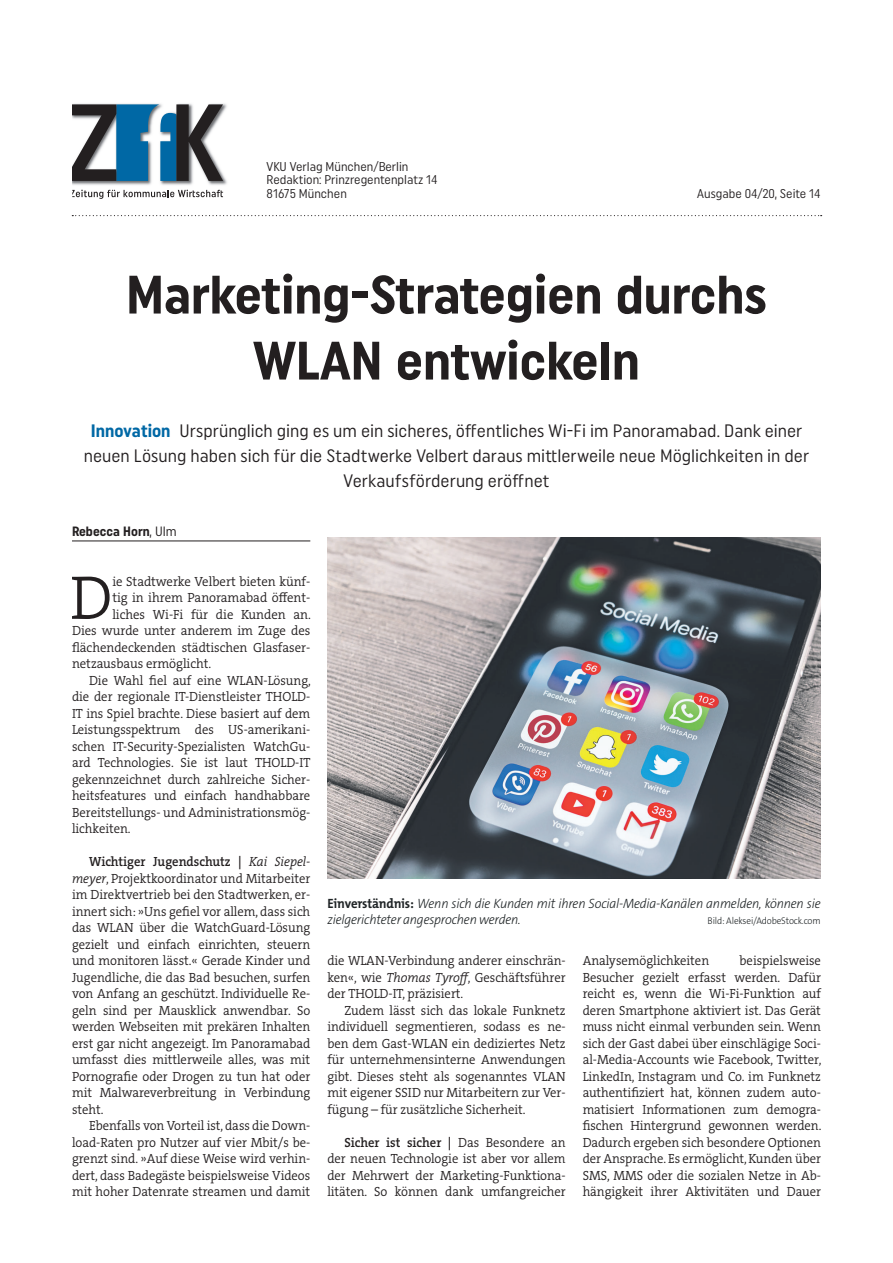
<style>
.page{position:relative;width:893px;height:1263px;background:#fff}
.page>*{position:absolute;margin:0;border:0;box-sizing:border-box;transform-origin:0 0}
.Initial{font:62.25px "Zf K The Serif";color:#231f20;scale:.96 1}
.H1_H2_H3_Unterzeile{font:700 condensed 54px/66px "Uniform";color:#231f20;text-align:center}
.H1_H2_H3_Unterzeile-2{font:condensed 18px/24.8px "Uniform";color:#231f20;text-align:center}
.BU{font:italic 300 13.5px/15.8px "The Sans C4 s";letter-spacing:-.015em;color:#1e2325;scale:.95 1}
.Autorenzeile{font:700 condensed 13.5px "Uniform";color:#231f20}
.mit_Einzug{font:13.35px/16.5px "Zf K The Serif";letter-spacing:-.005em;color:#231f20;text-align:justify;scale:.95 1}
.Initial-2{font:13.35px "Zf K The Serif";letter-spacing:-.005em;color:#231f20;scale:.96 1}
.t1{font:condensed 12.75px/13.5px "Uniform";color:#231f20}
.BU-2{font:300 9.75px "The Sans Os F";letter-spacing:-.015em;color:#1e2325;scale:.95 1}
.s1{font-weight:700;color:#0068a5}
.s2{font-weight:400}
.s3{font-weight:700}
.s4{font-style:italic}
.s5{font-family:"The Mix B W7";font-weight:700;font-style:normal}
</style>
<div class="page">
<img style="left:72px;top:103px;width:155px;height:87px">
<svg style="left:72px;top:190px;width:151px;height:9px"></svg>
<svg style="left:72px;top:104px;width:151px;height:77px"></svg>
<svg style="left:72px;top:215px;width:750px;height:1px"></svg>
<hr style="left:72px;top:541px;width:238px;height:1px;background:#231f20">
<img style="left:327px;top:538px;width:494px;height:340px">
<p class="t1" style="left:267px;top:159px;width:143px">VKU Verlag München/Berlin</p>
<p class="t1" style="left:267px;top:173px;width:172px">Redaktion: Prinzregentenplatz 14<br>81675 München</p>
<p class="t1" style="left:697px;top:186px;width:125px">Ausgabe 04/20, Seite 14</p>
<p class="H1_H2_H3_Unterzeile" style="left:126px;top:261px;width:642px">Marketing-Strategien durchs<br>WLAN entwickeln</p>
<p class="H1_H2_H3_Unterzeile-2" style="left:84px;top:418px;width:727px"><span class="s1">Innovation</span> Ursprünglich ging es um ein sicheres, öffentliches Wi-Fi im Panoramabad. Dank einer neuen Lösung haben sich für die Stadtwerke Velbert daraus mittlerweile neue Möglichkeiten in der<br>Verkaufsförderung eröffnet</p>
<p class="Autorenzeile" style="left:72px;top:523px;width:106px">Rebecca Horn<span class="s2">, Ulm</span></p>
<p class="Initial" style="left:70px;top:558px;width:46px">D</p>
<p class="Initial-2" style="left:112px;top:573px;width:208px">ie Stadtwerke Velbert bieten künf-</p>
<p class="Initial-2" style="left:112px;top:589px;width:208px">tig in ihrem Panoramabad öffent-</p>
<p class="Initial-2" style="left:112px;top:606px;width:208px">liches Wi-Fi für die Kunden an.</p>
<p class="Initial-2" style="left:72px;top:622px;width:250px">Dies wurde unter anderem im Zuge des</p>
<p class="Initial-2" style="left:72px;top:639px;width:250px">flächendeckenden städtischen Glasfaser-</p>
<p class="Initial-2" style="left:72px;top:655px;width:146px">netzausbaus ermöglicht.</p>
<p class="mit_Einzug" style="left:72px;top:672px;width:253px;text-indent:17px">Die Wahl fiel auf eine WLAN-Lösung, die der regionale IT-Dienstleister THOLD-IT ins Spiel brachte. Diese basiert auf dem Leistungsspektrum des US-amerikani&shy;schen IT-Security-Spezialisten WatchGu&shy;ard Technologies. Sie ist laut THOLD-IT gekennzeichnet durch zahlreiche Sicher&shy;heitsfeatures und einfach handhabbare Bereitstellungs- und Administrationsmög&shy;lichkeiten.</p>
<p class="mit_Einzug" style="left:72px;top:854px;width:252px;text-indent:17px"><span class="s3">Wichtiger Jugendschutz |</span> <span class="s4">Kai Siepel&shy;meyer</span>, Projektkoordinator und Mitarbeiter im Direktvertrieb bei den Stadtwerken, er&shy;innert sich: »Uns gefiel vor allem, dass sich das WLAN über die WatchGuard-Lösung gezielt und einfach einrichten, steuern und monitoren lässt.« Gerade Kinder und Jugendliche, die das Bad besuchen, surfen von Anfang an geschützt. Individuelle Re&shy;geln sind per Mausklick anwendbar. So werden Webseiten mit prekären Inhalten erst gar nicht angezeigt. Im Panoramabad umfasst dies mittlerweile alles, was mit Pornografie oder Drogen zu tun hat oder mit Malwareverbreitung in Verbindung steht.</p>
<p class="mit_Einzug" style="left:72px;top:1118px;width:252px;text-indent:17px">Ebenfalls von Vorteil ist, dass die Down&shy;load-Raten pro Nutzer auf vier Mbit/s be&shy;grenzt sind. »Auf diese Weise wird verhin&shy;dert, dass Badegäste beispielsweise Videos mit hoher Datenrate streamen und damit</p>
<p class="BU" style="left:327px;top:896px;width:521px"><span class="s5">Einverständnis:</span> Wenn sich die Kunden mit ihren Social-Media-Kanälen anmelden, können sie zielgerichteter angesprochen werden.</p>
<p class="BU-2" style="left:708px;top:914px;width:121px">Bild: Aleksei/AdobeStock.com</p>
<p class="mit_Einzug" style="left:327px;top:953px;width:252px">die WLAN-Verbindung anderer einschrän&shy;ken«, wie <span class="s4">Thomas Tyroff</span>, Geschäftsführer der THOLD-IT, präzisiert.</p>
<p class="mit_Einzug" style="left:327px;top:1002px;width:252px;text-indent:17px">Zudem lässt sich das lokale Funknetz individuell segmentieren, sodass es ne&shy;ben dem Gast-WLAN ein dediziertes Netz für unternehmensinterne Anwendungen gibt. Dieses steht als sogenanntes VLAN mit eigener SSID nur Mitarbeitern zur Ver&shy;fügung – für zusätzliche Sicherheit.</p>
<p class="mit_Einzug" style="left:327px;top:1134px;width:252px;text-indent:17px"><span class="s3">Sicher ist sicher |</span> Das Besondere an der neuen Technologie ist aber vor allem der Mehrwert der Marketing-Funktiona&shy;litäten. So können dank umfangreicher</p>
<p class="mit_Einzug" style="left:583px;top:953px;width:135px">Analysemöglichkeiten</p>
<p class="mit_Einzug" style="left:583px;top:953px;width:253px;text-indent:157px">beispielsweise Besucher gezielt erfasst werden. Dafür reicht es, wenn die Wi-Fi-Funktion auf deren Smartphone aktiviert ist. Das Gerät muss nicht einmal verbunden sein. Wenn sich der Gast dabei über einschlägige Soci&shy;al-Media-Accounts wie Facebook, Twitter, LinkedIn, Instagram und Co. im Funknetz authentifiziert hat, können zudem auto&shy;matisiert Informationen zum demogra&shy;fischen Hintergrund gewonnen werden.<br>Dadurch ergeben sich besondere Optionen der Ansprache. Es ermöglicht, Kunden über SMS, MMS oder die sozialen Netze in Ab&shy;hängigkeit ihrer Aktivitäten und Dauer</p>
</div>
